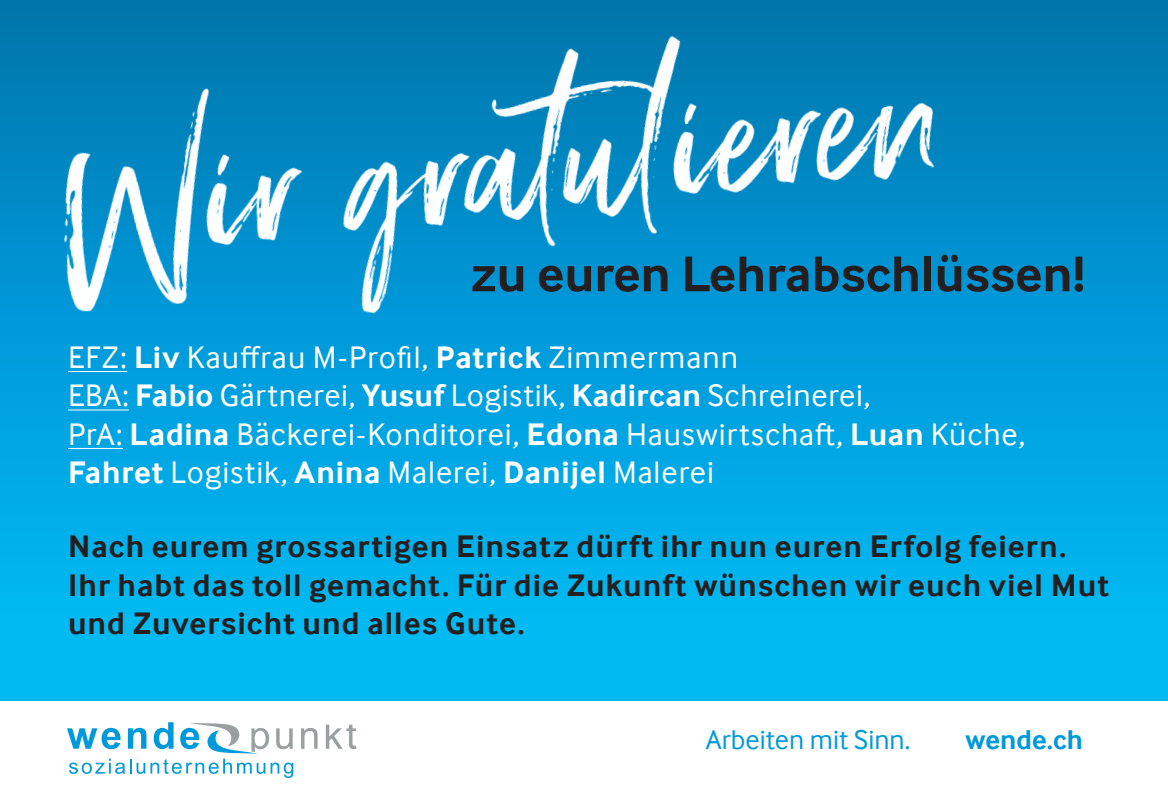
<style>
.page{position:relative;width:1168px;height:806px;background:#fff}
.page>*{position:absolute;margin:0;border:0;box-sizing:border-box;transform-origin:0 0}
.t1{font:700 52px "Inter Face";color:#231f20}
.t2{font:32px/38.4px "Inter Face";letter-spacing:.03em;color:#fff}
.t3{font:700 32px/38.4px "Inter Face";letter-spacing:.035em;color:#231f20}
.t4{font:28px "Inter Face";color:#0099db}
.t5{font:700 28px "Inter Face";color:#0099db}
.s1{font-weight:700}
</style>
<div class="page">
<div style="left:0;top:0;width:1168px;height:700px;background:linear-gradient(to bottom,#0076b0,#00c1fc)"></div>
<hr style="left:68px;top:370px;width:59px;height:2px;background:#fff">
<hr style="left:68px;top:409px;width:61px;height:1px;background:#fff">
<hr style="left:68px;top:447px;width:55px;height:2px;background:#fff">
<svg style="left:67px;top:722px;width:289px;height:55px"></svg>
<img style="left:15px;top:60px;width:322px;height:303px">
<img style="left:303px;top:0;width:831px;height:333px">
<h1 class="t1" style="left:471px;top:244px;width:616px">zu euren Lehrabschlüssen!</h1>
<p class="t2" style="left:68px;top:337px;width:959px">EFZ: <span class="s1">Liv</span> Kauffrau M-Profil, <span class="s1">Patrick</span> Zimmermann<br>EBA: <span class="s1">Fabio</span> Gärtnerei, <span class="s1">Yusuf</span> Logistik, <span class="s1">Kadircan</span> Schreinerei,<br>PrA: <span class="s1">Ladina</span> Bäckerei-Konditorei, <span class="s1">Edona</span> Hauswirtschaft, <span class="s1">Luan</span> Küche, <span class="s1">Fahret</span> Logistik, <span class="s1">Anina</span> Malerei, <span class="s1">Danijel</span> Malerei</p>
<p class="t3" style="left:68px;top:527px;width:1042px">Nach eurem grossartigen Einsatz dürft ihr nun euren Erfolg feiern.<br>Ihr habt das toll gemacht. Für die Zukunft wünschen wir euch viel Mut und Zuversicht und alles Gute.</p>
<p class="t4" style="left:706px;top:723px;width:206px">Arbeiten mit Sinn.</p>
<p class="t5" style="left:965px;top:723px;width:119px">wende.ch</p>
</div>
